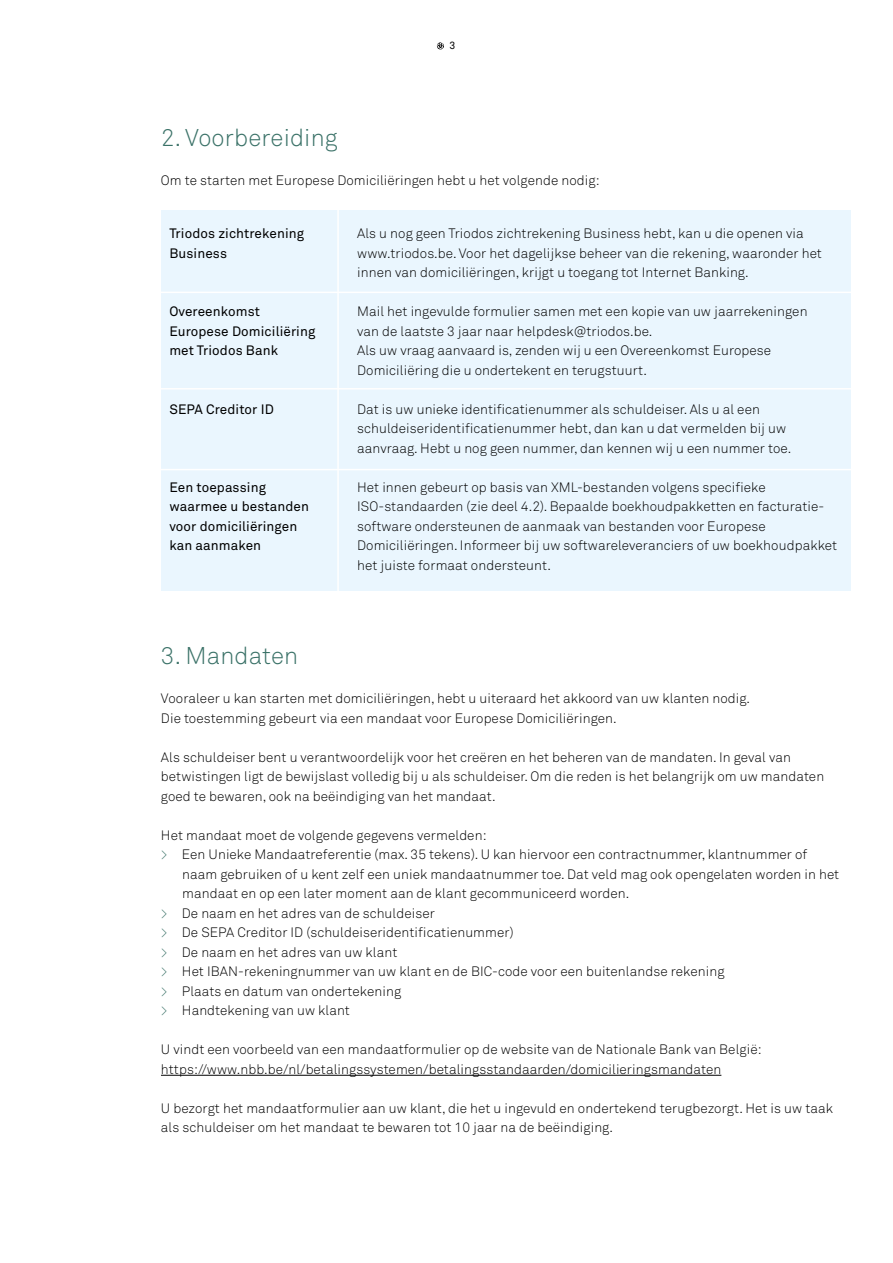
<style>
.page{position:relative;width:893px;height:1263px;background:#fff}
.page>*{position:absolute;margin:0;border:0;box-sizing:border-box;transform-origin:0 0}
.t1{font:300 24px "Akkurat";letter-spacing:.005em;color:#3b7268}
.t2{font:300 13.5px/19.5px "Akkurat";letter-spacing:.005em;color:#000}
.t3{font:13.5px/19.5px "Akkurat";letter-spacing:.005em;color:#000}
.t4{font:10.5px "Akkurat";color:#000}
.s1{color:#3b7268}
</style>
<div class="page">
<div style="left:161px;top:210px;width:689px;height:381px;background:#eaf6fe"></div>
<hr style="left:161px;top:1075px;width:560px;height:1px;background:#000">
<hr style="left:140px;top:292px;width:732px;height:1px;background:#fff">
<hr style="left:140px;top:388px;width:732px;height:1px;background:#fff">
<hr style="left:140px;top:469px;width:732px;height:1px;background:#fff">
<hr style="left:337px;top:203px;width:2px;height:410px;background:#fff">
<svg style="left:437px;top:42px;width:7px;height:7px"></svg>
<p class="t4" style="left:449px;top:40px;width:7px">3</p>
<h1 class="t1" style="left:161px;top:123px;width:178px">2. Voorbereiding</h1>
<p class="t2" style="left:161px;top:171px;width:440px">Om te starten met Europese Domiciliëringen hebt u het volgende nodig:</p>
<p class="t3" style="left:169px;top:224px;width:136px">Triodos zichtrekening<br>Business</p>
<p class="t3" style="left:169px;top:302px;width:147px">Overeenkomst<br>Europese Domiciliëring met Triodos Bank</p>
<p class="t3" style="left:169px;top:400px;width:106px">SEPA Creditor ID</p>
<p class="t3" style="left:169px;top:478px;width:141px">Een toepassing waarmee u bestanden voor domiciliëringen kan aanmaken</p>
<p class="t2" style="left:357px;top:224px;width:466px">Als u nog geen Triodos zichtrekening Business hebt, kan u die openen via www.triodos.be. Voor het dagelijkse beheer van die rekening, waaronder het innen van domiciliëringen, krijgt u toegang tot Internet Banking.</p>
<p class="t2" style="left:357px;top:302px;width:452px">Mail het ingevulde formulier samen met een kopie van uw jaarrekeningen van de laatste 3 jaar naar helpdesk@triodos.be.<br>Als uw vraag aanvaard is, zenden wij u een Overeenkomst Europese Domiciliëring die u ondertekent en terugstuurt.</p>
<p class="t2" style="left:357px;top:399px;width:436px">Dat is uw unieke identificatienummer als schuldeiser. Als u al een schuldeiseridentificatienummer hebt, dan kan u dat vermelden bij uw aanvraag. Hebt u nog geen nummer, dan kennen wij u een nummer toe.</p>
<p class="t2" style="left:357px;top:477px;width:481px">Het innen gebeurt op basis van XML-bestanden volgens specifieke ISO-standaarden (zie deel 4.2). Bepaalde boekhoudpakketten en facturatie&shy;software ondersteunen de aanmaak van bestanden voor Europese Domiciliëringen. Informeer bij uw softwareleveranciers of uw boekhoudpakket het juiste formaat ondersteunt.</p>
<h1 class="t1" style="left:161px;top:642px;width:139px">3. Mandaten</h1>
<p class="t2" style="left:161px;top:689px;width:591px">Vooraleer u kan starten met domiciliëringen, hebt u uiteraard het akkoord van uw klanten nodig.<br>Die toestemming gebeurt via een mandaat voor Europese Domiciliëringen.</p>
<p class="t2" style="left:161px;top:747px;width:665px">Als schuldeiser bent u verantwoordelijk voor het creëren en het beheren van de mandaten. In geval van betwistingen ligt de bewijslast volledig bij u als schuldeiser. Om die reden is het belangrijk om uw mandaten goed te bewaren, ook na beëindiging van het mandaat.</p>
<p class="t2" style="left:161px;top:825px;width:327px">Het mandaat moet de volgende gegevens vermelden:</p>
<p class="t2" style="left:161px;top:845px;width:648px"><span class="s1">&gt;</span> Een Unieke Mandaatreferentie (max. 35 tekens). U kan hiervoor een contractnummer, klantnummer of</p>
<p class="t2" style="left:182px;top:864px;width:659px">naam gebruiken of u kent zelf een uniek mandaatnummer toe. Dat veld mag ook opengelaten worden in het</p>
<p class="t2" style="left:182px;top:884px;width:449px">mandaat en op een later moment aan de klant gecommuniceerd worden.</p>
<p class="t2" style="left:161px;top:903px;width:275px"><span class="s1">&gt;</span> De naam en het adres van de schuldeiser</p>
<p class="t2" style="left:161px;top:923px;width:354px"><span class="s1">&gt;</span> De SEPA Creditor ID (schuldeiseridentificatienummer)</p>
<p class="t2" style="left:161px;top:942px;width:238px"><span class="s1">&gt;</span> De naam en het adres van uw klant</p>
<p class="t2" style="left:161px;top:962px;width:565px"><span class="s1">&gt;</span> Het IBAN-rekeningnummer van uw klant en de BIC-code voor een buitenlandse rekening</p>
<p class="t2" style="left:161px;top:981px;width:242px"><span class="s1">&gt;</span> Plaats en datum van ondertekening</p>
<p class="t2" style="left:161px;top:1001px;width:190px"><span class="s1">&gt;</span> Handtekening van uw klant</p>
<p class="t2" style="left:161px;top:1040px;width:602px">U vindt een voorbeeld van een mandaatformulier op de website van de Nationale Bank van België: https://www.nbb.be/nl/betalingssystemen/betalingsstandaarden/domicilieringsmandaten</p>
<p class="t2" style="left:161px;top:1098px;width:673px">U bezorgt het mandaatformulier aan uw klant, die het u ingevuld en ondertekend terugbezorgt. Het is uw taak als schuldeiser om het mandaat te bewaren tot 10 jaar na de beëindiging.</p>
</div>
